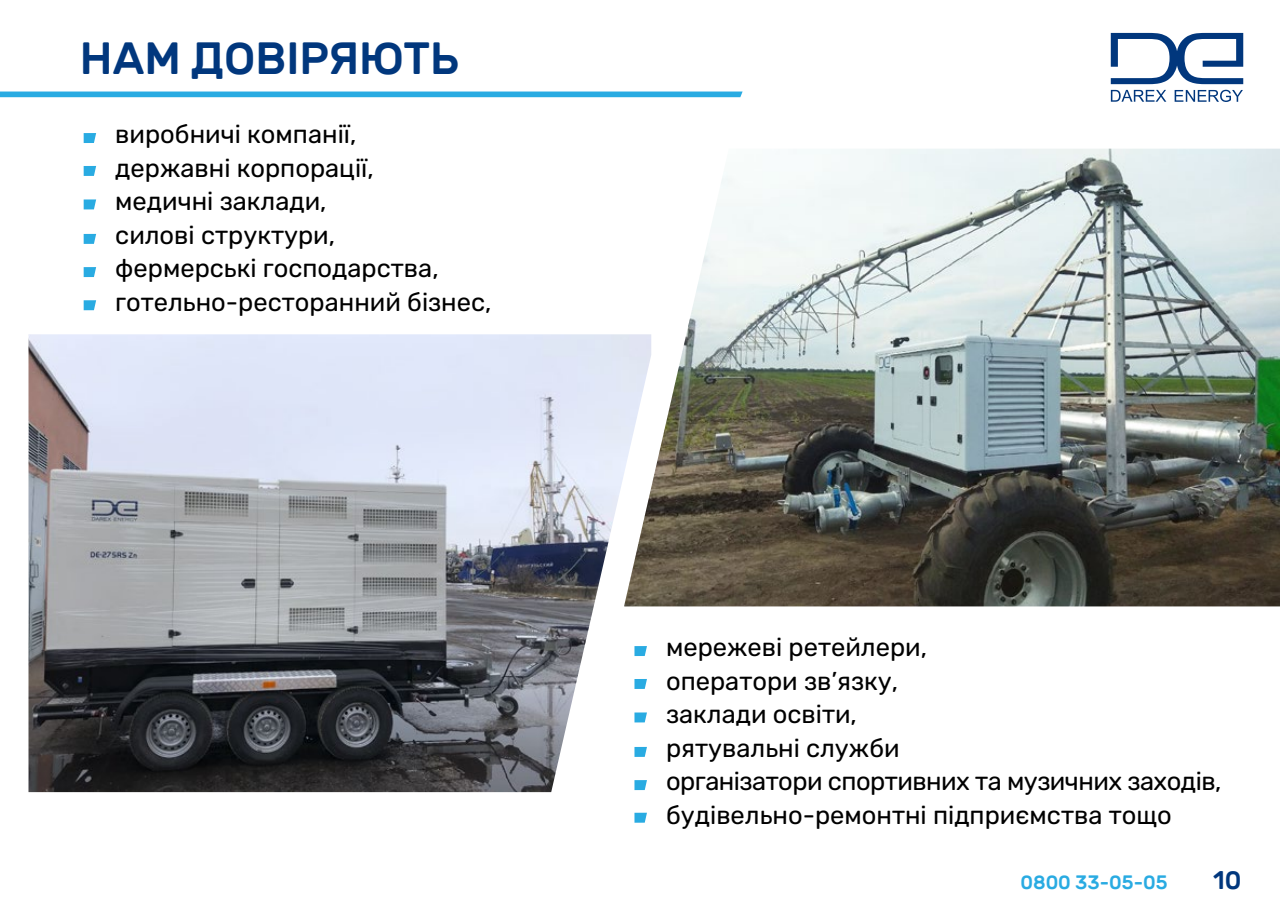
<style>
.page{position:relative;width:1280px;height:910px;background:#fff}
.page>*{position:absolute;margin:0;border:0;box-sizing:border-box;transform-origin:0 0}
.t1{font:500 45px "Rubik";color:#01377d}
.t2{font:25.5px/33.6px "Rubik";color:#000}
.t3{font:500 25.5px "Rubik";color:#01377d}
.t4{font:500 19.35px "Rubik";color:#29abe2}
</style>
<div class="page">
<img style="left:651px;top:149px;width:629px;height:457px">
<img style="left:28px;top:334px;width:623px;height:458px">
<svg style="left:1111px;top:90px;width:55px;height:12px"></svg>
<svg style="left:1174px;top:90px;width:69px;height:12px"></svg>
<svg style="left:1111px;top:33px;width:132px;height:51px"></svg>
<svg style="left:84px;top:133px;width:12px;height:10px"></svg>
<svg style="left:84px;top:166px;width:12px;height:10px"></svg>
<svg style="left:84px;top:199px;width:12px;height:10px"></svg>
<svg style="left:84px;top:234px;width:12px;height:10px"></svg>
<svg style="left:84px;top:267px;width:12px;height:10px"></svg>
<svg style="left:84px;top:300px;width:12px;height:10px"></svg>
<svg style="left:634px;top:646px;width:13px;height:10px"></svg>
<svg style="left:634px;top:679px;width:13px;height:10px"></svg>
<svg style="left:634px;top:712px;width:13px;height:10px"></svg>
<svg style="left:634px;top:747px;width:13px;height:10px"></svg>
<svg style="left:634px;top:780px;width:13px;height:10px"></svg>
<svg style="left:634px;top:813px;width:13px;height:10px"></svg>
<div style="left:0;top:92px;width:743px;height:5px;background:#29abe2"></div>
<h1 class="t1" style="left:80px;top:33px;width:381px">НАМ ДОВІРЯЮТЬ</h1>
<p class="t2" style="left:115px;top:118px;width:378px">виробничі компанії,<br>державні корпорації,<br>медичні заклади,<br>силові структури,<br>фермерські господарства, готельно-ресторанний бізнес,</p>
<p class="t2" style="left:666px;top:631px;width:557px">мережеві ретейлери,<br>оператори зв’язку,<br>заклади освіти,<br>рятувальні служби<br>організатори спортивних та музичних заходів, будівельно-ремонтні підприємства тощо</p>
<p class="t4" style="left:1020px;top:871px;width:149px">0800 33-05-05</p>
<p class="t3" style="left:1213px;top:866px;width:30px">10</p>
</div>
